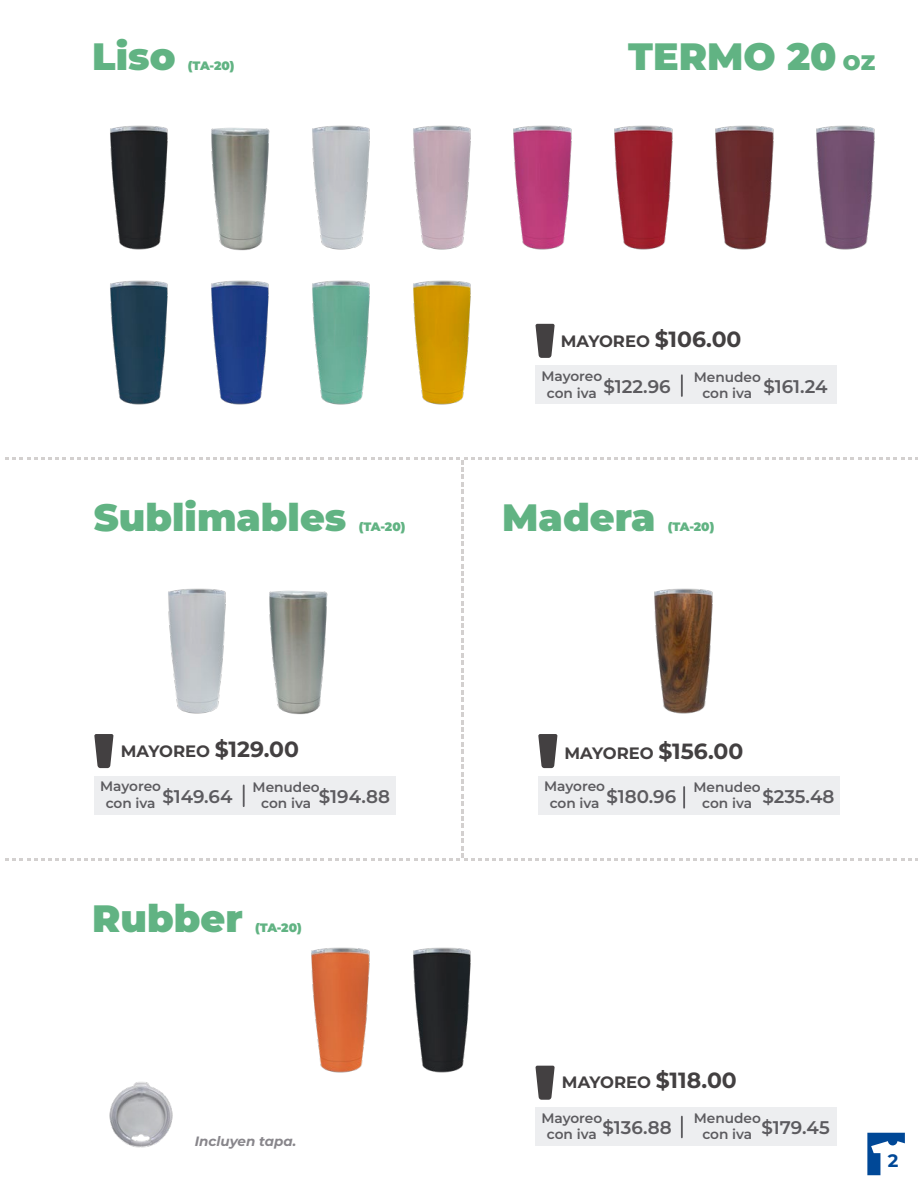
<style>
.page{position:relative;width:918px;height:1188px;background:#fff}
.page>*{position:absolute;margin:0;border:0;box-sizing:border-box;transform-origin:0 0}
.t1{font:900 38.1px "Montserrat";color:#61b383}
.t2{font:600 18.3px "Montserrat";color:#5c5b5f}
.t3{font:700 18px "Montserrat";color:#004897}
.t4{font:700 16.5px "Montserrat";color:#434041}
.t5{font:600 13.65px/16.5px "Montserrat";color:#5c5b5f;text-align:center}
.t6{font:italic 700 13.5px "Montserrat";color:#88868b}
.t7{font:900 12.15px "Montserrat";letter-spacing:-.015em;color:#61b383}
.s1{font-size:21px}
.s2{font-size:21.9px}
</style>
<div class="page">
<img style="left:413px;top:280px;width:58px;height:125px">
<img style="left:211px;top:280px;width:58px;height:125px">
<img style="left:110px;top:280px;width:58px;height:125px">
<img style="left:312px;top:125px;width:58px;height:125px">
<img style="left:413px;top:125px;width:58px;height:125px">
<img style="left:715px;top:125px;width:59px;height:125px">
<img style="left:816px;top:125px;width:59px;height:125px">
<img style="left:311px;top:947px;width:59px;height:126px">
<img style="left:413px;top:947px;width:58px;height:126px">
<img style="left:110px;top:125px;width:58px;height:125px">
<img style="left:211px;top:127px;width:59px;height:124px">
<img style="left:614px;top:125px;width:59px;height:125px">
<img style="left:513px;top:125px;width:59px;height:125px">
<img style="left:312px;top:280px;width:58px;height:125px">
<svg style="left:867px;top:1133px;width:38px;height:42px"></svg>
<img style="left:109px;top:1082px;width:64px;height:66px">
<svg style="left:535px;top:324px;width:20px;height:34px"></svg>
<div style="left:536px;top:365px;width:301px;height:39px;background:#edeef0"></div>
<hr style="left:681px;top:375px;width:2px;height:21px;background:#5c5b5f">
<svg style="left:5px;top:457px;width:913px;height:404px"></svg>
<div style="left:538px;top:776px;width:302px;height:38px;background:#edeef0"></div>
<hr style="left:683px;top:787px;width:2px;height:21px;background:#5c5b5f">
<svg style="left:535px;top:1066px;width:20px;height:34px"></svg>
<div style="left:536px;top:1107px;width:301px;height:39px;background:#edeef0"></div>
<hr style="left:681px;top:1117px;width:2px;height:20px;background:#5c5b5f">
<h1 class="t1" style="left:92px;top:31px;width:85px">Liso</h1>
<p class="t7" style="left:188px;top:58px;width:48px">(TA-20)</p>
<h1 class="t1" style="left:628px;top:31px;width:248px">TERMO 20 <span class="s1">OZ</span></h1>
<h1 class="t1" style="left:94px;top:492px;width:254px">Sublimables</h1>
<p class="t7" style="left:359px;top:519px;width:48px">(TA-20)</p>
<p class="t4" style="left:561px;top:330px;width:182px">MAYOREO <span class="s2">$106.00</span></p>
<p class="t5" style="left:694px;top:368px;width:69px">Menudeo</p>
<p class="t5" style="left:541px;top:368px;width:62px">Mayoreo con iva</p>
<h2 class="t2" style="left:603px;top:374px;width:69px">$122.96</h2>
<h2 class="t2" style="left:702px;top:374px;width:127px"><sub>con</sub> <sub>iva</sub> $161.24</h2>
<h1 class="t1" style="left:502px;top:492px;width:155px">Madera</h1>
<p class="t7" style="left:668px;top:519px;width:48px">(TA-20)</p>
<p class="t4" style="left:121px;top:740px;width:180px">MAYOREO <span class="s2">$129.00</span></p>
<p class="t4" style="left:565px;top:742px;width:180px">MAYOREO <span class="s2">$156.00</span></p>
<p class="t5" style="left:544px;top:778px;width:62px">Mayoreo con iva</p>
<p class="t5" style="left:694px;top:778px;width:69px">Menudeo</p>
<p class="t5" style="left:100px;top:778px;width:62px">Mayoreo con iva</p>
<p class="t5" style="left:253px;top:778px;width:69px">Menudeo</p>
<h2 class="t2" style="left:162px;top:784px;width:72px">$149.64</h2>
<h2 class="t2" style="left:261px;top:784px;width:130px"><sub>con</sub> <sub>iva</sub> $194.88</h2>
<h2 class="t2" style="left:607px;top:784px;width:71px">$180.96</h2>
<h2 class="t2" style="left:702px;top:784px;width:134px"><sub>con</sub> <sub>iva</sub> $235.48</h2>
<h1 class="t1" style="left:92px;top:893px;width:152px">Rubber</h1>
<p class="t7" style="left:255px;top:919px;width:48px">(TA-20)</p>
<p class="t6" style="left:195px;top:1132px;width:103px">Incluyen tapa.</p>
<p class="t4" style="left:562px;top:1071px;width:176px">MAYOREO <span class="s2">$118.00</span></p>
<p class="t5" style="left:541px;top:1109px;width:62px">Mayoreo con iva</p>
<p class="t5" style="left:694px;top:1110px;width:69px">Menudeo</p>
<h2 class="t2" style="left:603px;top:1115px;width:71px">$136.88</h2>
<h2 class="t2" style="left:702px;top:1115px;width:129px"><sub>con</sub> <sub>iva</sub> $179.45</h2>
<h3 class="t3" style="left:888px;top:1148px;width:12px">2</h3>
</div>
